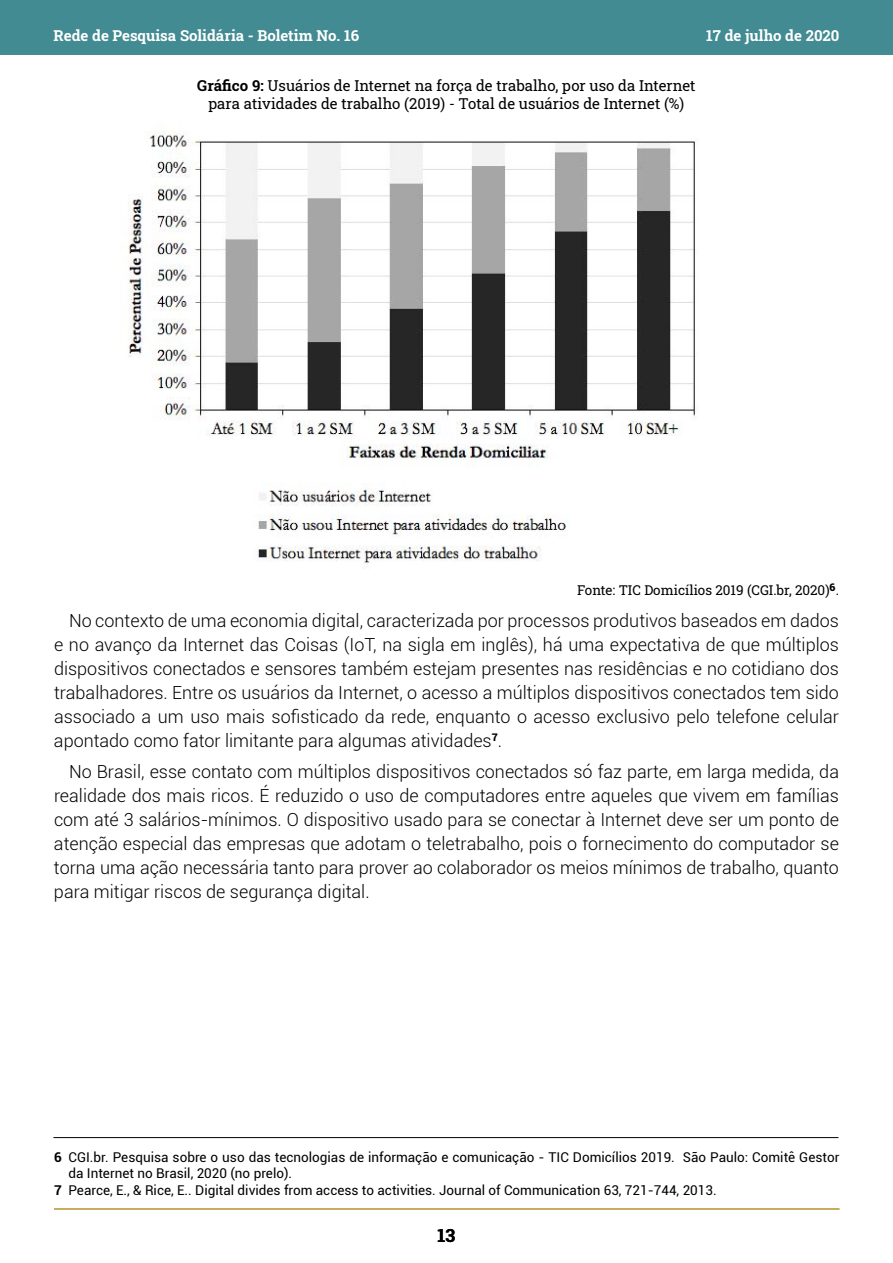
<style>
.page{position:relative;width:893px;height:1263px;background:#fff}
.page>*{position:absolute;margin:0;border:0;box-sizing:border-box;transform-origin:0 0}
.t1{font:300 18px/24px "Roboto";color:#000;text-align:justify}
.t2{font:700 18px "Roboto Slab";color:#000}
.t3{font:15px/18px "Roboto Slab";color:#000;text-align:center}
.t4{font:700 15px "Roboto Slab";color:#fff}
.t5{font:13.5px "Roboto";color:#000}
.t6{font:13.5px "Roboto Slab";color:#000}
.s1{font-weight:700}
</style>
<div class="page">
<div style="left:0;top:0;width:893px;height:54px;background:#428b92"></div>
<hr style="left:54px;top:1208px;width:785px;height:1px;background:#b89230">
<img style="left:126px;top:131px;width:570px;height:432px">
<hr style="left:53px;top:1137px;width:785px;height:1px;background:#000">
<p class="t4" style="left:53px;top:25px;width:307px">Rede de Pesquisa Solidária - Boletim No. 16</p>
<p class="t4" style="left:706px;top:25px;width:135px">17 de julho de 2020</p>
<p class="t3" style="left:197px;top:76px;width:500px"><span class="s1">Gráfico 9:</span> Usuários de Internet na força de trabalho, por uso da Internet para atividades de trabalho (2019) - Total de usuários de Internet (%)</p>
<p class="t6" style="left:577px;top:581px;width:263px">Fonte: TIC Domicílios 2019 (CGI.br, 2020)<sup>6</sup>.</p>
<p class="t1" style="left:54px;top:608px;width:786px;text-indent:15px">No contexto de uma economia digital, caracterizada por processos produtivos baseados em dados e no avanço da Internet das Coisas (IoT, na sigla em inglês), há uma expectativa de que múltiplos dispositivos conectados e sensores também estejam presentes nas residências e no cotidiano dos trabalhadores. Entre os usuários da Internet, o acesso a múltiplos dispositivos conectados tem sido associado a um uso mais sofisticado da rede, enquanto o acesso exclusivo pelo telefone celular apontado como fator limitante para algumas atividades<sup>7</sup>.</p>
<p class="t1" style="left:54px;top:759px;width:786px;text-indent:15px">No Brasil, esse contato com múltiplos dispositivos conectados só faz parte, em larga medida, da realidade dos mais ricos. É reduzido o uso de computadores entre aqueles que vivem em famílias com até 3 salários-mínimos. O dispositivo usado para se conectar à Internet deve ser um ponto de atenção especial das empresas que adotam o teletrabalho, pois o fornecimento do computador se torna uma ação necessária tanto para prover ao colaborador os meios mínimos de trabalho, quanto para mitigar riscos de segurança digital.</p>
<p class="t5" style="left:54px;top:1147px;width:787px"><span class="s1">6</span> CGI.br. Pesquisa sobre o uso das tecnologias de informação e comunicação - TIC Domicílios 2019. São Paulo: Comitê Gestor</p>
<p class="t5" style="left:68px;top:1164px;width:225px">da Internet no Brasil, 2020 (no prelo).</p>
<p class="t5" style="left:54px;top:1180px;width:664px"><span class="s1">7</span> Pearce, E., &amp; Rice, E.. Digital divides from access to activities. Journal of Communication 63, 721-744, 2013.</p>
<p class="t2" style="left:438px;top:1222px;width:19px">13</p>
</div>
